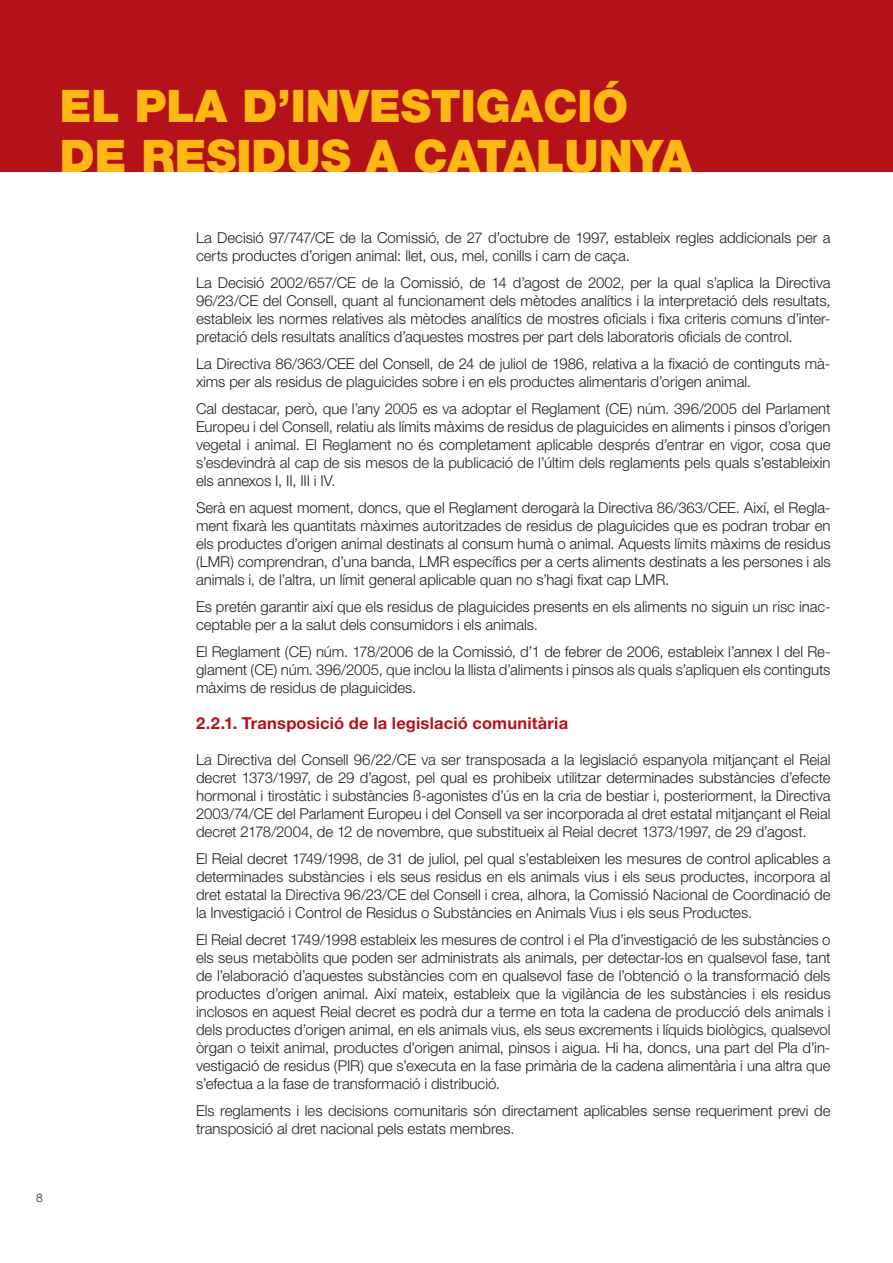
<style>
.page{position:relative;width:893px;height:1263px;background:#fff}
.page>*{position:absolute;margin:0;border:0;box-sizing:border-box;transform-origin:0 0}
.t1{font:900 45px/49.5px "Helvetica Neue";color:#fdb813}
.t2{font:700 16.5px "Helvetica Neue";letter-spacing:.01em;color:#b5111a}
.t3{font:300 15px/18px "Helvetica Neue";letter-spacing:-.005em;color:#231f20;text-align:justify}
.t4{font:300 12px "Helvetica Neue";color:#231f20}
</style>
<div class="page">
<div style="left:0;top:0;width:892px;height:172px;background:#b5111a"></div>
<svg style="left:892px;top:0;width:1px;height:172px"></svg>
<p class="t1" style="left:60px;top:85px;width:634px">EL PLA D’INVESTIGACIÓ<br>DE RESIDUS A CATALUNYA</p>
<p class="t4" style="left:36px;top:1194px;width:8px">8</p>
<p class="t3" style="left:196px;top:230px;width:636px">La Decisió 97/747/CE de la Comissió, de 27 d’octubre de 1997, estableix regles addicionals per a certs productes d’origen animal: llet, ous, mel, conills i carn de caça.</p>
<p class="t3" style="left:196px;top:275px;width:636px">La Decisió 2002/657/CE de la Comissió, de 14 d’agost de 2002, per la qual s’aplica la Directiva 96/23/CE del Consell, quant al funcionament dels mètodes analítics i la interpretació dels resultats, estableix les normes relatives als mètodes analítics de mostres oficials i fixa criteris comuns d’inter&shy;pretació dels resultats analítics d’aquestes mostres per part dels laboratoris oficials de control.</p>
<p class="t3" style="left:196px;top:356px;width:636px">La Directiva 86/363/CEE del Consell, de 24 de juliol de 1986, relativa a la fixació de continguts mà&shy;xims per als residus de plaguicides sobre i en els productes alimentaris d’origen animal.</p>
<p class="t3" style="left:196px;top:401px;width:636px">Cal destacar, però, que l’any 2005 es va adoptar el Reglament (CE) núm. 396/2005 del Parlament Europeu i del Consell, relatiu als límits màxims de residus de plaguicides en aliments i pinsos d’origen vegetal i animal. El Reglament no és completament aplicable després d’entrar en vigor, cosa que s’esdevindrà al cap de sis mesos de la publicació de l’últim dels reglaments pels quals s’estableixin els annexos I, II, III i IV.</p>
<p class="t3" style="left:196px;top:500px;width:636px">Serà en aquest moment, doncs, que el Reglament derogarà la Directiva 86/363/CEE. Així, el Regla&shy;ment fixarà les quantitats màximes autoritzades de residus de plaguicides que es podran trobar en els productes d’origen animal destinats al consum humà o animal. Aquests límits màxims de residus (LMR) comprendran, d’una banda, LMR específics per a certs aliments destinats a les persones i als animals i, de l’altra, un límit general aplicable quan no s’hagi fixat cap LMR.</p>
<p class="t3" style="left:196px;top:599px;width:636px">Es pretén garantir així que els residus de plaguicides presents en els aliments no siguin un risc inac&shy;ceptable per a la salut dels consumidors i els animals.</p>
<p class="t3" style="left:196px;top:644px;width:636px">El Reglament (CE) núm. 178/2006 de la Comissió, d’1 de febrer de 2006, estableix l’annex I del Re&shy;glament (CE) núm. 396/2005, que inclou la llista d’aliments i pinsos als quals s’apliquen els continguts màxims de residus de plaguicides.</p>
<p class="t2" style="left:196px;top:717px;width:374px">2.2.1. Transposició de la legislació comunitària</p>
<p class="t3" style="left:196px;top:752px;width:636px">La Directiva del Consell 96/22/CE va ser transposada a la legislació espanyola mitjançant el Reial decret 1373/1997, de 29 d’agost, pel qual es prohibeix utilitzar determinades substàncies d’efecte hormonal i tirostàtic i substàncies ß-agonistes d’ús en la cria de bestiar i, posteriorment, la Directiva 2003/74/CE del Parlament Europeu i del Consell va ser incorporada al dret estatal mitjançant el Reial decret 2178/2004, de 12 de novembre, que substitueix al Reial decret 1373/1997, de 29 d’agost.</p>
<p class="t3" style="left:196px;top:851px;width:636px">El Reial decret 1749/1998, de 31 de juliol, pel qual s’estableixen les mesures de control aplicables a determinades substàncies i els seus residus en els animals vius i els seus productes, incorpora al dret estatal la Directiva 96/23/CE del Consell i crea, alhora, la Comissió Nacional de Coordinació de la Investigació i Control de Residus o Substàncies en Animals Vius i els seus Productes.</p>
<p class="t3" style="left:196px;top:932px;width:636px">El Reial decret 1749/1998 estableix les mesures de control i el Pla d’investigació de les substàncies o els seus metabòlits que poden ser administrats als animals, per detectar-los en qualsevol fase, tant de l’elaboració d’aquestes substàncies com en qualsevol fase de l’obtenció o la transformació dels productes d’origen animal. Així mateix, estableix que la vigilància de les substàncies i els residus inclosos en aquest Reial decret es podrà dur a terme en tota la cadena de producció dels animals i dels productes d’origen animal, en els animals vius, els seus excrements i líquids biològics, qualsevol òrgan o teixit animal, productes d’origen animal, pinsos i aigua. Hi ha, doncs, una part del Pla d’in&shy;vestigació de residus (PIR) que s’executa en la fase primària de la cadena alimentària i una altra que s’efectua a la fase de transformació i distribució.</p>
<p class="t3" style="left:196px;top:1103px;width:636px">Els reglaments i les decisions comunitaris són directament aplicables sense requeriment previ de transposició al dret nacional pels estats membres.</p>
</div>
